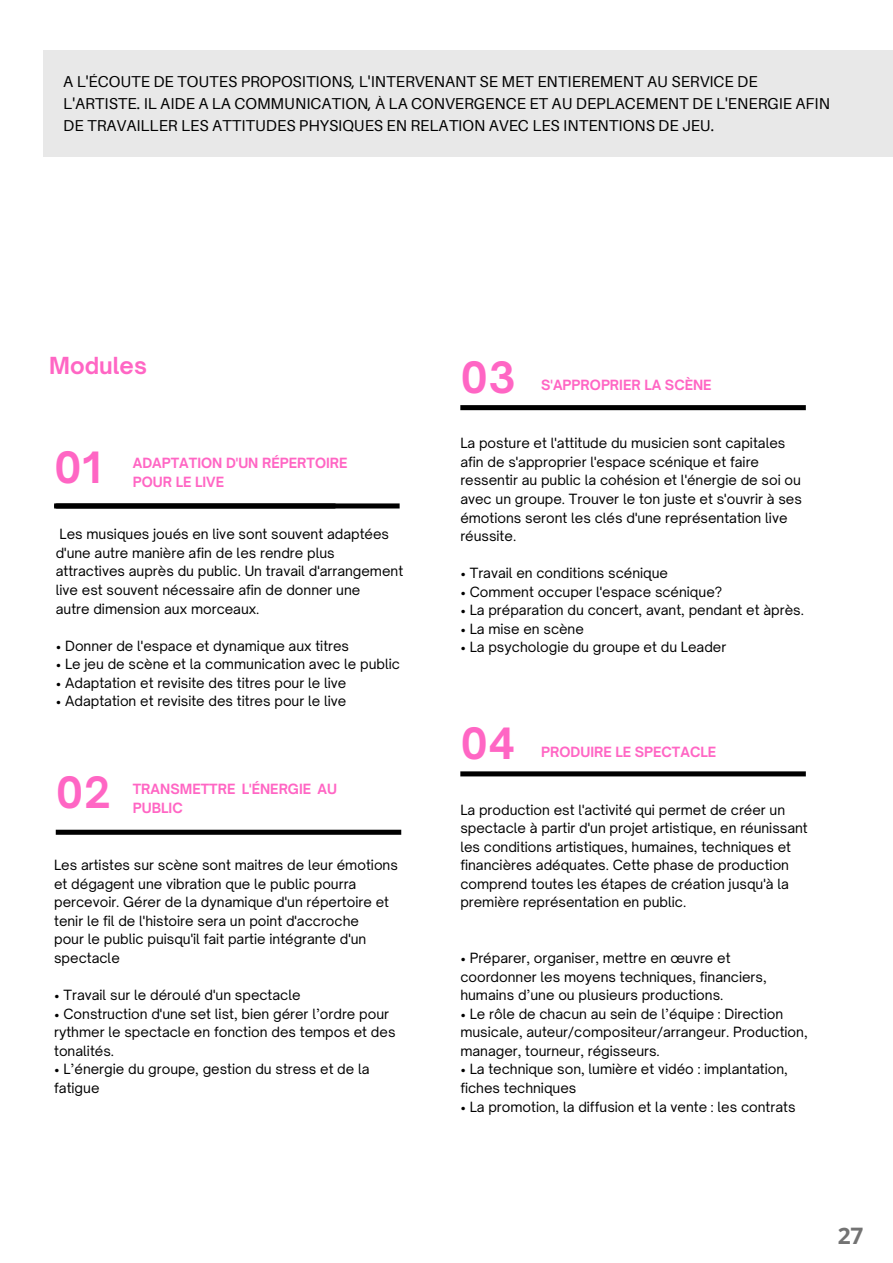
<style>
.page{position:relative;width:893px;height:1263px;background:#fff}
.page>*{position:absolute;margin:0;border:0;box-sizing:border-box;transform-origin:0 0}
.t1{font:700 41.25px "Open Sauce One";letter-spacing:.015em;color:#ff66c4}
.t2{font:700 22.65px "Open Sans";color:#737373}
.t3{font:700 22.5px "Open Sauce One";color:#ff66c4}
.t4{font:15.75px/21.9px "Aileron";color:#000}
.t5{font:13.5px/18.6px "Open Sauce One";color:#000}
.t6{font:700 13.5px/18.6px "Open Sauce One";color:#ff66c4}
</style>
<div class="page">
<div style="left:54px;top:503px;width:345px;height:5px;background:#000"></div>
<div style="left:56px;top:830px;width:345px;height:5px;background:#000"></div>
<div style="left:43px;top:50px;width:850px;height:107px;background:#e8e8e8"></div>
<div style="left:460px;top:405px;width:346px;height:5px;background:#000"></div>
<div style="left:460px;top:771px;width:346px;height:5px;background:#000"></div>
<p class="t4" style="left:63px;top:70px;width:768px">A L'ÉCOUTE DE TOUTES PROPOSITIONS, L'INTERVENANT SE MET ENTIEREMENT AU SERVICE DE<br>L'ARTISTE. IL AIDE A LA COMMUNICATION, À LA CONVERGENCE ET AU DEPLACEMENT DE L'ENERGIE AFIN<br>DE TRAVAILLER LES ATTITUDES PHYSIQUES EN RELATION AVEC LES INTENTIONS DE JEU.</p>
<p class="t3" style="left:49px;top:352px;width:99px">Modules</p>
<p class="t1" style="left:54px;top:441px;width:48px">01</p>
<p class="t6" style="left:133px;top:454px;width:216px">ADAPTATION D'UN RÉPERTOIRE<br>POUR LE LIVE</p>
<p class="t5" style="left:56px;top:525px;width:335px">Les musiques joués en live sont souvent adaptées d'une autre manière afin de les rendre plus</p>
<p class="t5" style="left:56px;top:562px;width:349px">attractives auprès du public. Un travail d'arrangement live est souvent nécessaire afin de donner une</p>
<p class="t5" style="left:56px;top:599px;width:205px">autre dimension aux morceaux.</p>
<p class="t5" style="left:56px;top:636px;width:295px">• Donner de l'espace et dynamique aux titres</p>
<p class="t5" style="left:56px;top:655px;width:346px">• Le jeu de scène et la communication avec le public</p>
<p class="t5" style="left:56px;top:673px;width:292px">• Adaptation et revisite des titres pour le live</p>
<p class="t5" style="left:56px;top:692px;width:292px">• Adaptation et revisite des titres pour le live</p>
<p class="t1" style="left:56px;top:766px;width:56px">02</p>
<p class="t6" style="left:133px;top:779px;width:206px">TRANSMETTRE L'ÉNERGIE AU<br>PUBLIC</p>
<p class="t5" style="left:54px;top:856px;width:345px">Les artistes sur scène sont maitres de leur émotions et dégagent une vibration que le public pourra</p>
<p class="t5" style="left:54px;top:893px;width:336px">percevoir. Gérer de la dynamique d'un répertoire et tenir le fil de l'histoire sera un point d'accroche</p>
<p class="t5" style="left:54px;top:930px;width:314px">pour le public puisqu'il fait partie intégrante d'un spectacle</p>
<p class="t5" style="left:54px;top:985px;width:248px">• Travail sur le déroulé d'un spectacle</p>
<p class="t5" style="left:54px;top:1004px;width:343px">• Construction d'une set list, bien gérer l’ordre pour rythmer le spectacle en fonction des tempos et des tonalités.</p>
<p class="t5" style="left:54px;top:1060px;width:317px">• L’énergie du groupe, gestion du stress et de la fatigue</p>
<p class="t1" style="left:460px;top:351px;width:57px">03</p>
<p class="t6" style="left:541px;top:376px;width:172px">S'APPROPRIER LA SCÈNE</p>
<p class="t5" style="left:460px;top:434px;width:343px">La posture et l'attitude du musicien sont capitales afin de s'approprier l'espace scénique et faire ressentir au public la cohésion et l'énergie de soi ou avec un groupe. Trouver le ton juste et s'ouvrir à ses émotions seront les clés d'une représentation live réussite.</p>
<p class="t5" style="left:460px;top:564px;width:209px">• Travail en conditions scénique</p>
<p class="t5" style="left:460px;top:582px;width:263px">• Comment occuper l'espace scénique?</p>
<p class="t5" style="left:460px;top:601px;width:345px">• La préparation du concert, avant, pendant et àprès.</p>
<p class="t5" style="left:460px;top:619px;width:125px">• La mise en scène</p>
<p class="t5" style="left:460px;top:638px;width:267px">• La psychologie du groupe et du Leader</p>
<p class="t1" style="left:460px;top:717px;width:56px">04</p>
<p class="t6" style="left:541px;top:742px;width:176px">PRODUIRE LE SPECTACLE</p>
<p class="t5" style="left:460px;top:800px;width:349px">La production est l'activité qui permet de créer un spectacle à partir d'un projet artistique, en réunissant les conditions artistiques, humaines, techniques et financières adéquates. Cette phase de production comprend toutes les étapes de création jusqu'à la première représentation en public.</p>
<p class="t5" style="left:460px;top:948px;width:308px">• Préparer, organiser, mettre en œuvre et coordonner les moyens techniques, financiers, humains d’une ou plusieurs productions.</p>
<p class="t5" style="left:460px;top:1004px;width:349px">• Le rôle de chacun au sein de l’équipe : Direction musicale, auteur/compositeur/arrangeur. Production, manager, tourneur, régisseurs.</p>
<p class="t5" style="left:460px;top:1060px;width:329px">• La technique son, lumière et vidéo : implantation, fiches techniques</p>
<p class="t5" style="left:460px;top:1097px;width:337px">• La promotion, la diffusion et la vente : les contrats</p>
<p class="t2" style="left:837px;top:1220px;width:27px">27</p>
</div>
